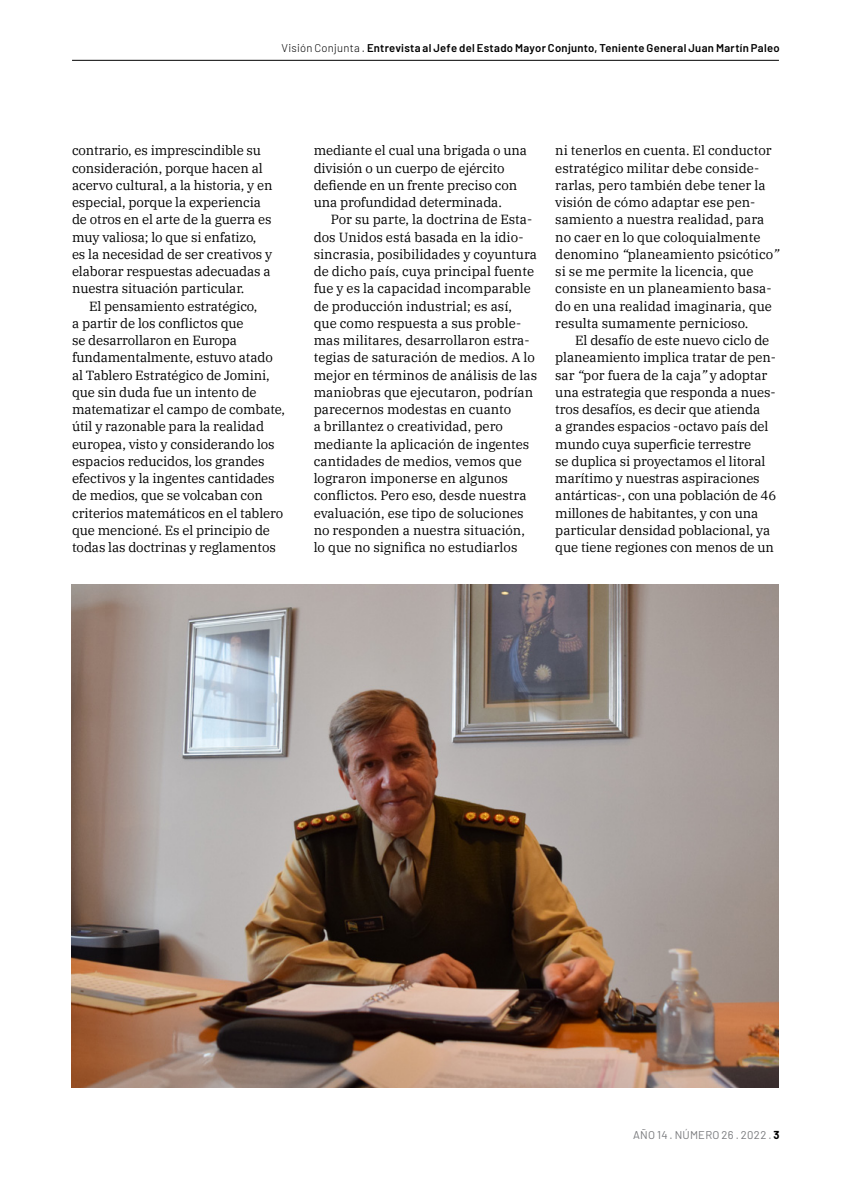
<style>
.page{position:relative;width:851px;height:1191px;background:#fff}
.page>*{position:absolute;margin:0;border:0;box-sizing:border-box;transform-origin:0 0}
.t1{font:13.2px/17.2px "IBM Plex Serif";letter-spacing:-.01em;color:#000}
.t2{font:600 11.25px "Barlow";letter-spacing:.025em;color:#000}
.t3{font:11.25px "Barlow";letter-spacing:.025em;color:#77787b}
.s1{font-weight:300}
.s2{font-style:italic}
.s3{font-weight:700;color:#000}
</style>
<div class="page">
<hr style="left:72px;top:60px;width:706px;height:1px;background:#000">
<img style="left:71px;top:585px;width:707px;height:502px">
<p class="t2" style="left:281px;top:39px;width:499px"><span class="s1">Visión Conjunta .</span> Entrevista al Jefe del Estado Mayor Conjunto, Teniente General Juan Martín Paleo</p>
<p class="t1" style="left:72px;top:141px;width:202px">contrario, es imprescindible su consideración, porque hacen al acervo cultural, a la historia, y en especial, porque la experiencia de otros en el arte de la guerra es muy valiosa; lo que si enfatizo, es la necesidad de ser creativos y elaborar respuestas adecuadas a nuestra situación particular.</p>
<p class="t1" style="left:72px;top:296px;width:214px;text-indent:17px">El pensamiento estratégico,<br>a partir de los conflictos que<br>se desarrollaron en Europa fundamentalmente, estuvo atado al Tablero Estratégico de Jomini, que sin duda fue un intento de matematizar el campo de combate, útil y razonable para la realidad europea, visto y considerando los espacios reducidos, los grandes efectivos y la ingentes cantidades de medios, que se volcaban con criterios matemáticos en el tablero que mencioné. Es el principio de todas las doctrinas y reglamentos</p>
<p class="t1" style="left:313px;top:141px;width:215px">mediante el cual una brigada o una división o un cuerpo de ejército defiende en un frente preciso con una profundidad determinada.</p>
<p class="t1" style="left:313px;top:210px;width:225px;text-indent:17px">Por su parte, la doctrina de Esta&shy;dos Unidos está basada en la idio&shy;sincrasia, posibilidades y coyuntura de dicho país, cuya principal fuente fue y es la capacidad incomparable de producción industrial; es así, que como respuesta a sus proble&shy;mas militares, desarrollaron estra&shy;tegias de saturación de medios. A lo mejor en términos de análisis de las maniobras que ejecutaron, podrían parecernos modestas en cuanto<br>a brillantez o creatividad, pero mediante la aplicación de ingentes cantidades de medios, vemos que lograron imponerse en algunos conflictos. Pero eso, desde nuestra evaluación, ese tipo de soluciones no responden a nuestra situación, lo que no significa no estudiarlos</p>
<p class="t1" style="left:555px;top:141px;width:225px">ni tenerlos en cuenta. El conductor estratégico militar debe conside&shy;rarlas, pero también debe tener la visión de cómo adaptar ese pen&shy;samiento a nuestra realidad, para no caer en lo que coloquialmente denomino <span class="s2">“</span>planeamiento psicótico<span class="s2">” </span>si se me permite la licencia, que consiste en un planeamiento basa&shy;do en una realidad imaginaria, que resulta sumamente pernicioso.</p>
<p class="t1" style="left:555px;top:331px;width:222px;text-indent:20px">El desafío de este nuevo ciclo de planeamiento implica tratar de pen&shy;sar <span class="s2">“</span>por fuera de la caja<span class="s2">”</span> y adoptar una estrategia que responda a nues&shy;tros desafíos, es decir que atienda<br>a grandes espacios -octavo país del mundo cuya superficie terrestre<br>se duplica si proyectamos el litoral marítimo y nuestras aspiraciones antárticas-, con una población de 46 millones de habitantes, y con una particular densidad poblacional, ya que tiene regiones con menos de un</p>
<p class="t3" style="left:633px;top:1126px;width:148px">AÑO 14 . NÚMERO 26 . 2022 . <span class="s3">3</span></p>
</div>
